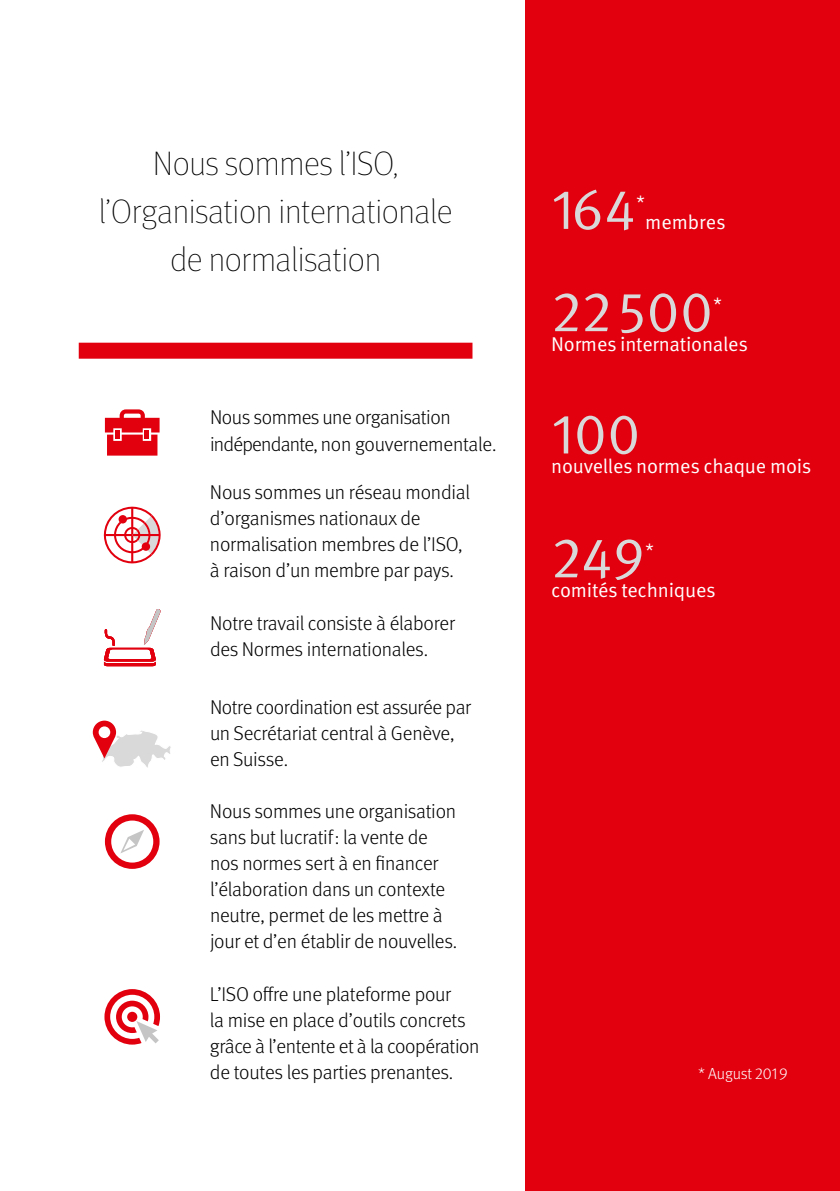
<style>
.page{position:relative;width:840px;height:1191px;background:#fff}
.page>*{position:absolute;margin:0;border:0;box-sizing:border-box;transform-origin:0 0}
.t1{font:56.8px "Meta Pro Norm";color:#d9d9da}
.t2{font:100 34px/48px "Meta Pro";letter-spacing:-.01em;color:#000;text-align:center}
.t3{font:300 20px/26px "Meta Pro";letter-spacing:-.01em;color:#000}
.t4{font:20px "Meta Pro Norm";letter-spacing:-.01em;color:#fff}
.t5{font:19px "Meta Pro Norm";color:#fff}
.t6{font:300 16px "Meta Pro";letter-spacing:-.01em;color:#fff}
</style>
<div class="page">
<div style="left:524px;top:0;width:315px;height:1191px;background:#e2000f"></div>
<div style="left:79px;top:343px;width:393px;height:16px;background:#e2000f"></div>
<svg style="left:105px;top:409px;width:54px;height:46px"></svg>
<svg style="left:104px;top:506px;width:57px;height:57px"></svg>
<div style="left:142px;top:542px;width:8px;height:9px;background:#e2000f;border-radius:50%"></div>
<svg style="left:105px;top:814px;width:54px;height:55px"></svg>
<svg style="left:104px;top:609px;width:57px;height:57px"></svg>
<svg style="left:93px;top:720px;width:78px;height:48px"></svg>
<svg style="left:104px;top:989px;width:56px;height:55px"></svg>
<h2 class="t2" style="left:99px;top:138px;width:355px">Nous sommes lʼISO, lʼOrganisation internationale de normalisation</h2>
<p class="t3" style="left:210px;top:403px;width:288px">Nous sommes une organisation indépendante, non gouvernementale.</p>
<p class="t3" style="left:210px;top:478px;width:261px">Nous sommes un réseau mondial d’organismes nationaux de normalisation membres de l’ISO, à raison d’un membre par pays.</p>
<p class="t3" style="left:210px;top:609px;width:246px">Notre travail consiste à élaborer des Normes internationales.</p>
<p class="t3" style="left:210px;top:693px;width:262px">Notre coordination est assurée par un Secrétariat central à Genève, en Suisse.</p>
<p class="t3" style="left:210px;top:797px;width:248px">Nous sommes une organisation sans but lucratif: la vente de nos normes sert à en financer lʼélaboration dans un contexte neutre, permet de les mettre à jour et d’en établir de nouvelles.</p>
<p class="t3" style="left:210px;top:980px;width:271px">L’ISO offre une plateforme pour<br>la mise en place d’outils concrets grâce à l’entente et à la coopération de toutes les parties prenantes.</p>
<h1 class="t1" style="left:551px;top:166px;width:86px">164</h1>
<p class="t5" style="left:635px;top:188px;width:10px">*</p>
<p class="t4" style="left:644px;top:207px;width:82px">membres</p>
<h1 class="t1" style="left:551px;top:268px;width:163px">22500</h1>
<p class="t5" style="left:712px;top:290px;width:10px">*</p>
<p class="t4" style="left:551px;top:329px;width:198px">Normes internationales</p>
<h1 class="t1" style="left:551px;top:391px;width:91px">100</h1>
<p class="t4" style="left:551px;top:451px;width:261px">nouvelles normes chaque mois</p>
<h1 class="t1" style="left:551px;top:515px;width:95px">249</h1>
<p class="t5" style="left:644px;top:536px;width:10px">*</p>
<p class="t4" style="left:551px;top:575px;width:166px">comités techniques</p>
<p class="t6" style="left:698px;top:1062px;width:91px">* August 2019</p>
</div>
